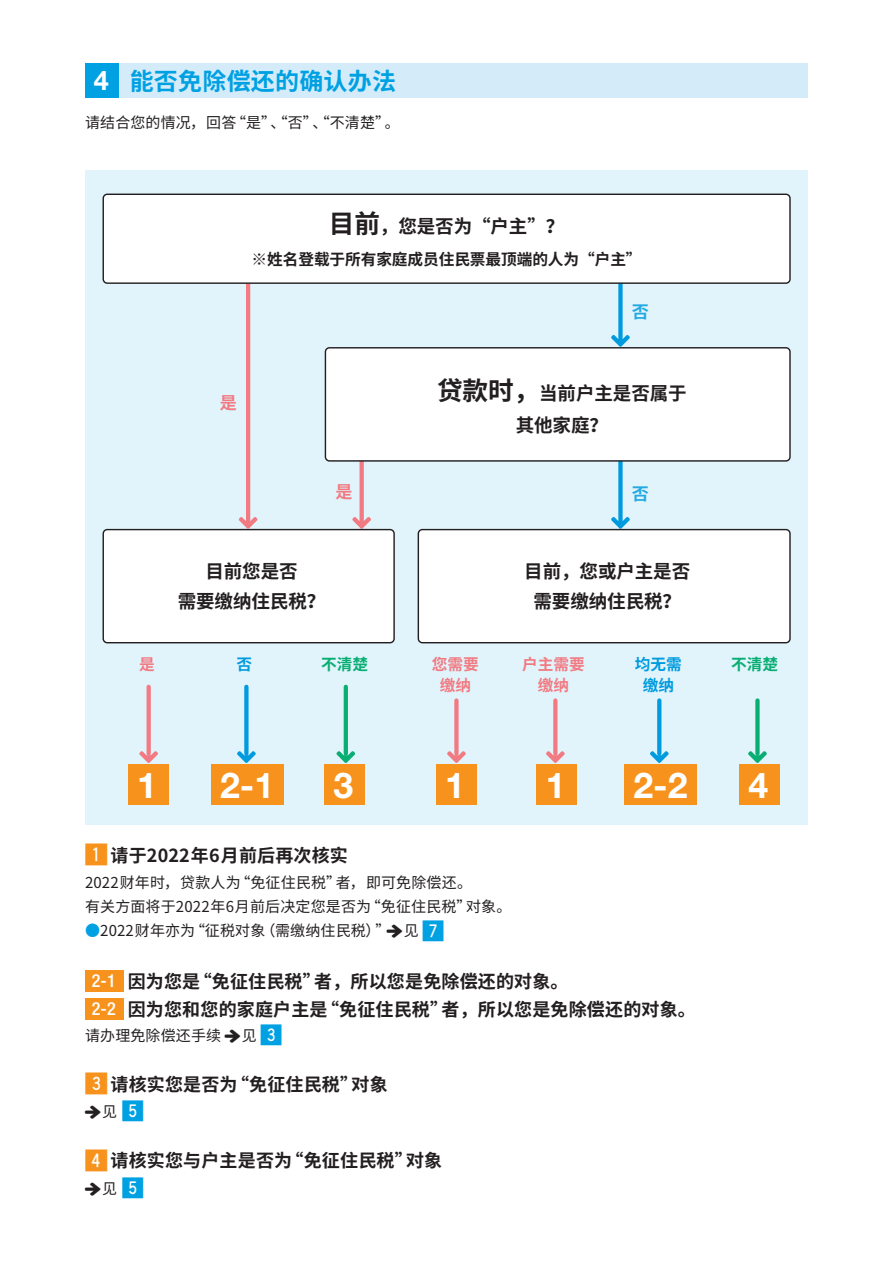
<style>
.page{position:relative;width:893px;height:1263px;background:#fff}
.page>*{position:absolute;margin:0;border:0;box-sizing:border-box;transform-origin:0 0}
.t1{font:700 35.7px "Helvetica Neue LT Std";color:#fff}
.t2{font:700 24px "Noto Sans CJ Ksc";letter-spacing:.01em;color:#00a1e3}
.t3{font:700 18.6px/29.8px "Noto Sans CJ Ksc";letter-spacing:-.005em;color:#231f20;text-align:center}
.t4{font:700 18px/28.2px "Noto Sans CJ Ksc";letter-spacing:.01em;color:#231f20}
.t5{font:700 17.1px "Noto Sans CJ Ksc";color:#f27b83}
.t6{font:700 17.1px "Noto Sans CJ Ksc";color:#24aae1}
.t7{font:700 15.6px "Noto Sans CJ Ksc";letter-spacing:-.005em;color:#231f20}
.t8{font:700 15.6px/21.5px "Noto Sans CJ Ksc";color:#f27b83;text-align:center}
.t9{font:700 15.6px "Noto Sans CJ Ksc";color:#09ae73}
.t10{font:700 15.6px/21.5px "Noto Sans CJ Ksc";color:#009bde;text-align:center}
.t11{font:15px/24px "Noto Sans CJ Ksc";letter-spacing:.01em;color:#231f20}
.s1{font-family:"Helvetica Neue LT Std";font-size:27px;color:#fff}
.s2{font-size:25.65px}
.s3{font-family:"Numfr Invert";font-size:22.5px;color:#f7931d}
.s4{color:#00a1e3}
.s5{font-family:"Numfr Invert";font-weight:700;font-size:21.45px;color:#00a1e3}
.s6{font-family:"Helvetica Neue LT Std";font-weight:500;font-stretch:condensed;color:#fff}
</style>
<div class="page">
<div style="left:85px;top:64px;width:34px;height:34px;background:#00a1e3"></div>
<div style="left:119px;top:64px;width:689px;height:34px;background:#d4ecf9"></div>
<div style="left:85px;top:970px;width:38px;height:22px;background:#f7931d"></div>
<div style="left:85px;top:999px;width:38px;height:21px;background:#f7931d"></div>
<div style="left:85px;top:170px;width:723px;height:655px;background:#e1f4fc"></div>
<svg style="left:352px;top:517px;width:19px;height:12px"></svg>
<svg style="left:360px;top:462px;width:4px;height:62px"></svg>
<svg style="left:139px;top:751px;width:19px;height:12px"></svg>
<svg style="left:147px;top:687px;width:4px;height:67px"></svg>
<svg style="left:237px;top:751px;width:19px;height:12px"></svg>
<div style="left:244px;top:687px;width:5px;height:67px;background:#009bde"></div>
<svg style="left:336px;top:751px;width:19px;height:12px"></svg>
<hr style="left:344px;top:687px;width:4px;height:67px;background:#09ae73">
<svg style="left:447px;top:751px;width:19px;height:12px"></svg>
<div style="left:454px;top:700px;width:5px;height:54px;background:#f27b83"></div>
<svg style="left:546px;top:751px;width:19px;height:12px"></svg>
<svg style="left:553px;top:700px;width:4px;height:54px"></svg>
<svg style="left:650px;top:751px;width:19px;height:12px"></svg>
<svg style="left:657px;top:700px;width:4px;height:54px"></svg>
<svg style="left:748px;top:751px;width:19px;height:12px"></svg>
<div style="left:755px;top:700px;width:5px;height:54px;background:#09ae73"></div>
<svg style="left:611px;top:517px;width:19px;height:12px"></svg>
<div style="left:618px;top:457px;width:5px;height:67px;background:#009bde"></div>
<svg style="left:611px;top:335px;width:19px;height:12px"></svg>
<div style="left:618px;top:275px;width:5px;height:67px;background:#009bde"></div>
<div style="left:325px;top:348px;width:465px;height:113px;background:#fff;border-radius:4px"></div>
<div style="left:325px;top:347px;width:466px;height:115px;border:1px solid #231f20;border-radius:4px"></div>
<div style="left:418px;top:530px;width:372px;height:113px;background:#fff;border-radius:4px"></div>
<div style="left:418px;top:529px;width:373px;height:114px;border:1px solid #231f20;border-radius:4px"></div>
<div style="left:103px;top:530px;width:291px;height:113px;background:#fff;border-radius:4px"></div>
<div style="left:103px;top:529px;width:292px;height:114px;border:1px solid #231f20;border-radius:4px"></div>
<svg style="left:239px;top:517px;width:18px;height:12px"></svg>
<hr style="left:246px;top:279px;width:4px;height:245px;background:#f27b83">
<div style="left:103px;top:194px;width:687px;height:89px;background:#fff;border-radius:4px"></div>
<div style="left:103px;top:194px;width:688px;height:90px;border:1px solid #231f20;border-radius:4px"></div>
<div style="left:128px;top:764px;width:40px;height:40px;background:#f7931d"></div>
<div style="left:324px;top:764px;width:40px;height:40px;background:#f7931d"></div>
<div style="left:436px;top:764px;width:40px;height:40px;background:#f7931d"></div>
<div style="left:536px;top:764px;width:41px;height:40px;background:#f7931d"></div>
<div style="left:739px;top:764px;width:41px;height:40px;background:#f7931d"></div>
<div style="left:211px;top:764px;width:73px;height:40px;background:#f7931d"></div>
<div style="left:625px;top:764px;width:72px;height:40px;background:#f7931d"></div>
<h2 class="t2" style="left:94px;top:68px;width:304px"><span class="s1">4</span> 能否免除偿还的确认办法</h2>
<p class="t11" style="left:85px;top:111px;width:316px">请结合您的情况，回答“是”、“否”、“不清楚”。</p>
<p class="t3" style="left:329px;top:211px;width:237px"><span class="s2">目前</span>，您是否为“户主”？</p>
<p class="t7" style="left:252px;top:250px;width:391px">※姓名登载于所有家庭成员住民票最顶端的人为“户主”</p>
<p class="t5" style="left:220px;top:393px;width:19px">是</p>
<p class="t6" style="left:632px;top:303px;width:19px">否</p>
<p class="t3" style="left:437px;top:378px;width:251px;line-height:32.1px"><span class="s2">贷款时，</span>当前户主是否属于其他家庭？</p>
<p class="t5" style="left:336px;top:482px;width:19px">是</p>
<p class="t6" style="left:632px;top:485px;width:19px">否</p>
<p class="t3" style="left:178px;top:557px;width:149px">目前您是否<br>需要缴纳住民税？</p>
<p class="t3" style="left:524px;top:557px;width:167px">目前，您或户主是否需要缴纳住民税？</p>
<p class="t10" style="left:236px;top:654px;width:17px">否</p>
<p class="t8" style="left:432px;top:654px;width:49px">您需要缴纳</p>
<p class="t8" style="left:522px;top:654px;width:64px">户主需要缴纳</p>
<p class="t10" style="left:635px;top:654px;width:49px">均无需缴纳</p>
<p class="t8" style="left:139px;top:654px;width:17px">是</p>
<p class="t9" style="left:321px;top:655px;width:49px">不清楚</p>
<p class="t9" style="left:731px;top:655px;width:49px">不清楚</p>
<h1 class="t1" style="left:137px;top:763px;width:21px">1</h1>
<h1 class="t1" style="left:220px;top:763px;width:56px">2-1</h1>
<h1 class="t1" style="left:333px;top:763px;width:21px">3</h1>
<h1 class="t1" style="left:445px;top:763px;width:21px">1</h1>
<h1 class="t1" style="left:546px;top:763px;width:21px">1</h1>
<h1 class="t1" style="left:633px;top:763px;width:56px">2-2</h1>
<h1 class="t1" style="left:748px;top:763px;width:21px">4</h1>
<p class="t4" style="left:85px;top:842px;width:264px"><span class="s3">!</span> 请于2022年6月前后再次核实</p>
<p class="t11" style="left:85px;top:870px;width:428px">2022财年时，贷款人为“免征住民税”者，即可免除偿还。<br>有关方面将于2022年6月前后决定您是否为“免征住民税”对象。</p>
<p class="t11" style="left:85px;top:919px;width:360px"><span class="s4">●</span>2022财年亦为“征税对象（需缴纳住民税）” 见 <span class="s5">&amp;</span></p>
<p class="t4" style="left:92px;top:968px;width:606px"><span class="s6">2-1</span> 因为您是“免征住民税”者，所以您是免除偿还的对象。<br><span class="s6">2-2</span> 因为您和您的家庭户主是“免征住民税”者，所以您是免除偿还的对象。</p>
<p class="t11" style="left:85px;top:1024px;width:138px">请办理免除偿还手续</p>
<p class="t11" style="left:242px;top:1024px;width:42px">见 <span class="s5">#</span></p>
<p class="t4" style="left:85px;top:1070px;width:304px"><span class="s3">#</span> 请核实您是否为“免征住民税”对象</p>
<p class="t11" style="left:102px;top:1100px;width:43px">见 <span class="s5">%</span></p>
<p class="t4" style="left:85px;top:1147px;width:359px"><span class="s3">$</span> 请核实您与户主是否为“免征住民税”对象</p>
<p class="t11" style="left:102px;top:1176px;width:43px">见 <span class="s5">%</span></p>
</div>
